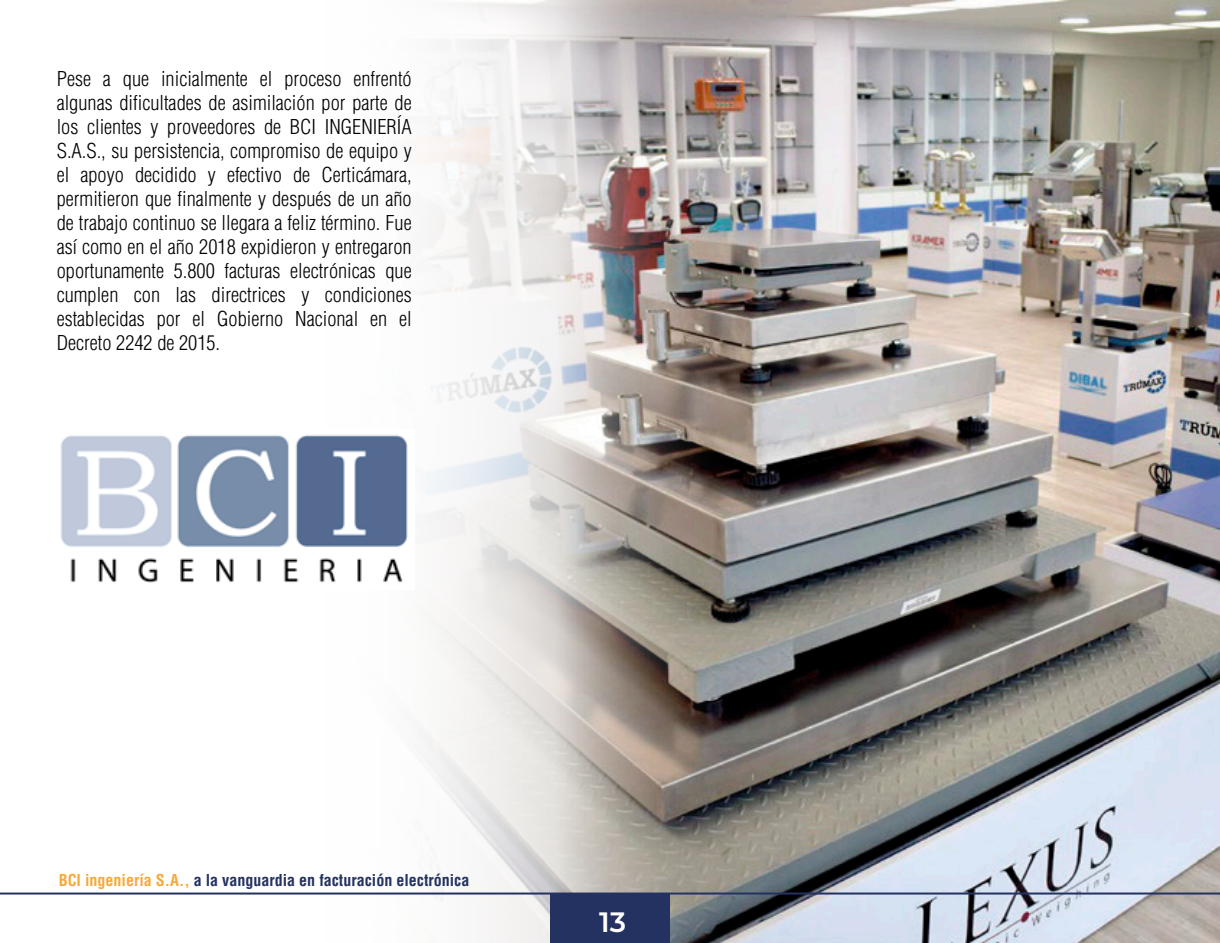
<style>
.page{position:relative;width:1220px;height:943px;background:#fff}
.page>*{position:absolute;margin:0;border:0;box-sizing:border-box;transform-origin:0 0}
.t1{font:600 28px "Montserrat";color:#fff}
.t2{font:300 condensed 20px/24px "Helvetica LT Std";color:#000101;text-align:justify}
.t3{font:700 condensed 16px "Helvetica LT Std";color:#233260}
.s1{color:#f6a93b}
</style>
<div class="page">
<img style="left:746px;top:0;width:473px;height:942px">
<svg style="left:313px;top:0;width:433px;height:942px"></svg>
<hr style="left:0;top:892px;width:1219px;height:2px;background:#233260">
<div style="left:550px;top:893px;width:120px;height:49px;background:#233260"></div>
<img style="left:60px;top:429px;width:354px;height:160px">
<p class="t2" style="left:57px;top:67px;width:356px">Pese a que inicialmente el proceso enfrentó algunas dificultades de asimilación por parte de los clientes y proveedores de BCI INGENIERÍA S.A.S., su persistencia, compromiso de equipo y el apoyo decidido y efectivo de Certicámara, permitieron que finalmente y después de un año de trabajo continuo se llegara a feliz término. Fue así como en el año 2018 expidieron y entregaron oportunamente 5.800 facturas electrónicas que cumplen con las directrices y condiciones establecidas por el Gobierno Nacional en el Decreto 2242 de 2015.</p>
<p class="t3" style="left:59px;top:870px;width:412px"><span class="s1">BCI ingeniería S.A.,</span> a la vanguardia en facturación electrónica</p>
<h1 class="t1" style="left:599px;top:902px;width:29px">13</h1>
</div>
